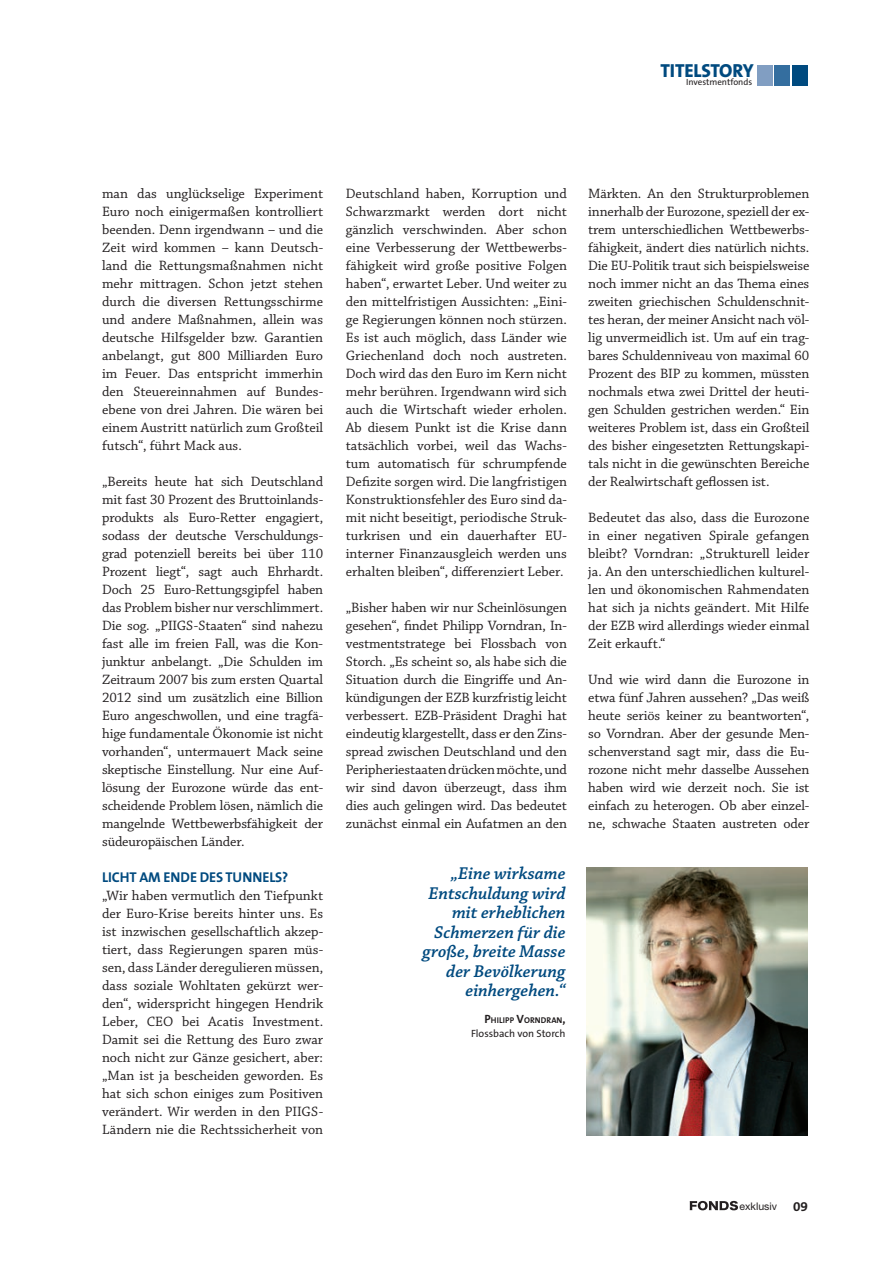
<style>
.page{position:relative;width:893px;height:1263px;background:#fff}
.page>*{position:absolute;margin:0;border:0;box-sizing:border-box;transform-origin:0 0}
.t1{font:800 18.9px "The Sans";letter-spacing:-.01em;color:#004a7f}
.t2{font:italic 600 18px/19.5px "Chaparral Pro";color:#004a7f;text-align:right}
.t3{font:14.25px/18px "Chaparral Pro";letter-spacing:-.005em;color:#231f20;text-align:justify}
.t4{font:700 14.25px "The Sans";letter-spacing:-.01em;color:#004a7f}
.t5{font:12.9px "The Sans Bold Expert";color:#231f20;scale:1.04 1}
.t6{font:10.5px "The Sans";color:#231f20}
.t7{font:10.5px "Helvetica Neue";color:#231f20}
.t8{font:9px "The Sans";color:#231f20}
.t9{font:700 8.4px "The Sans";letter-spacing:.005em;color:#231f20}
.s1{font-size:12px}
</style>
<div class="page">
<svg style="left:690px;top:1201px;width:48px;height:9px"></svg>
<div style="left:792px;top:65px;width:16px;height:20px;background:#004a7f"></div>
<div style="left:775px;top:65px;width:15px;height:20px;background:#346e9f"></div>
<div style="left:757px;top:65px;width:15px;height:20px;background:#819ec2"></div>
<img style="left:587px;top:867px;width:221px;height:268px">
<h1 class="t1" style="left:660px;top:55px;width:95px">TITELSTORY</h1>
<p class="t8" style="left:686px;top:75px;width:68px">Investmentfonds</p>
<p class="t3" style="left:102px;top:185px;width:223px">man das unglückselige Experiment Euro noch einigermaßen kontrolliert beenden. Denn irgendwann – und die Zeit wird kommen – kann Deutsch&shy;land die Rettungsmaßnahmen nicht mehr mittragen. Schon jetzt stehen durch die diversen Rettungsschirme und andere Maßnahmen, allein was deutsche Hilfsgelder bzw. Garantien anbelangt, gut 800 Milliarden Euro im Feuer. Das entspricht immerhin den Steuereinnahmen auf Bundes&shy;ebene von drei Jahren. Die wären bei einem Austritt natürlich zum Großteil futsch“, führt Mack aus.</p>
<p class="t3" style="left:102px;top:473px;width:223px">„Bereits heute hat sich Deutschland mit fast 30 Prozent des Bruttoinlands&shy;produkts als Euro-Retter engagiert, sodass der deutsche Verschuldungs&shy;grad potenziell bereits bei über 110<br>Prozent liegt“, sagt auch Ehrhardt.<br>Doch 25 Euro-Rettungsgipfel haben das Problem bisher nur verschlimmert.<br>Die sog. „PIIGS-Staaten“ sind nahezu fast alle im freien Fall, was die Kon&shy;junktur anbelangt. „Die Schulden im Zeitraum 2007 bis zum ersten Quartal 2012 sind um zusätzlich eine Billion Euro angeschwollen, und eine tragfä&shy;hige fundamentale Ökonomie ist nicht vorhanden“, untermauert Mack seine skeptische Einstellung. Nur eine Auf&shy;lösung der Eurozone würde das ent&shy;scheidende Problem lösen, nämlich die mangelnde Wettbewerbsfähigkeit der südeuropäischen Länder.</p>
<p class="t4" style="left:102px;top:865px;width:188px">LICHT AM ENDE DES TUNNELS?</p>
<p class="t3" style="left:102px;top:887px;width:223px">„Wir haben vermutlich den Tiefpunkt der Euro-Krise bereits hinter uns. Es ist inzwischen gesellschaftlich akzep&shy;tiert, dass Regierungen sparen müs&shy;sen, dass Länder deregulieren müssen, dass soziale Wohltaten gekürzt wer&shy;den“, widerspricht hingegen Hendrik Leber, CEO bei Acatis Investment.<br>Damit sei die Rettung des Euro zwar noch nicht zur Gänze gesichert, aber: „Man ist ja bescheiden geworden. Es hat sich schon einiges zum Positiven verändert. Wir werden in den PIIGS-Ländern nie die Rechtssicherheit von</p>
<p class="t3" style="left:346px;top:185px;width:223px">Deutschland haben, Korruption und Schwarzmarkt werden dort nicht gänzlich verschwinden. Aber schon eine Verbesserung der Wettbewerbs&shy;fähigkeit wird große positive Folgen haben“, erwartet Leber. Und weiter zu den mittelfristigen Aussichten: „Eini&shy;ge Regierungen können noch stürzen.<br>Es ist auch möglich, dass Länder wie Griechenland doch noch austreten.<br>Doch wird das den Euro im Kern nicht mehr berühren. Irgendwann wird sich auch die Wirtschaft wieder erholen.<br>Ab diesem Punkt ist die Krise dann tatsächlich vorbei, weil das Wachs&shy;tum automatisch für schrumpfende Defizite sorgen wird. Die langfristigen Konstruktionsfehler des Euro sind da&shy;mit nicht beseitigt, periodische Struk&shy;turkrisen und ein dauerhafter EU&shy;interner Finanzausgleich werden uns erhalten bleiben“, differenziert Leber.</p>
<p class="t3" style="left:346px;top:599px;width:223px">„Bisher haben wir nur Scheinlösungen gesehen“, findet Philipp Vorndran, In&shy;vestmentstratege bei Flossbach von Storch. „Es scheint so, als habe sich die Situation durch die Eingriffe und An&shy;kündigungen der EZB kurzfristig leicht verbessert. EZB-Präsident Draghi hat eindeutig klargestellt, dass er den Zins&shy;spread zwischen Deutschland und den Peripheriestaaten drücken möchte, und wir sind davon überzeugt, dass ihm dies auch gelingen wird. Das bedeutet zunächst einmal ein Aufatmen an den</p>
<p class="t2" style="left:423px;top:864px;width:144px">„Eine wirksame<br>Entschuldung wird mit erheblichen<br>Schmerzen für die große, breite Masse der Bevölkerung einhergehen.“</p>
<p class="t9" style="left:485px;top:1013px;width:83px"><span class="s1">P</span>HILIPP <span class="s1">V</span>ORNDRAN<span class="s1">,</span></p>
<p class="t6" style="left:471px;top:1024px;width:96px">Flossbach von Storch</p>
<p class="t3" style="left:588px;top:185px;width:223px">Märkten. An den Strukturproblemen innerhalb der Eurozone, speziell der ex&shy;trem unterschiedlichen Wettbewerbs&shy;fähigkeit, ändert dies natürlich nichts.<br>Die EU-Politik traut sich beispielsweise noch immer nicht an das Thema eines zweiten griechischen Schuldenschnit&shy;tes heran, der meiner Ansicht nach völ&shy;lig unvermeidlich ist. Um auf ein trag&shy;bares Schuldenniveau von maximal 60<br>Prozent des BIP zu kommen, müssten nochmals etwa zwei Drittel der heuti&shy;gen Schulden gestrichen werden.“ Ein weiteres Problem ist, dass ein Großteil des bisher eingesetzten Rettungskapi&shy;tals nicht in die gewünschten Bereiche der Realwirtschaft geflossen ist.</p>
<p class="t3" style="left:588px;top:509px;width:223px">Bedeutet das also, dass die Eurozone in einer negativen Spirale gefangen bleibt? Vorndran: „Strukturell leider ja. An den unterschiedlichen kulturel&shy;len und ökonomischen Rahmendaten hat sich ja nichts geändert. Mit Hilfe der EZB wird allerdings wieder einmal Zeit erkauft.“</p>
<p class="t3" style="left:588px;top:671px;width:223px">Und wie wird dann die Eurozone in etwa fünf Jahren aussehen? „Das weiß heute seriös keiner zu beantworten“, so Vorndran. Aber der gesunde Men&shy;schenverstand sagt mir, dass die Eu&shy;rozone nicht mehr dasselbe Aussehen haben wird wie derzeit noch. Sie ist einfach zu heterogen. Ob aber einzel&shy;ne, schwache Staaten austreten oder</p>
<p class="t7" style="left:740px;top:1200px;width:39px">exklusiv</p>
<p class="t5" style="left:793px;top:1195px;width:16px">09</p>
</div>
